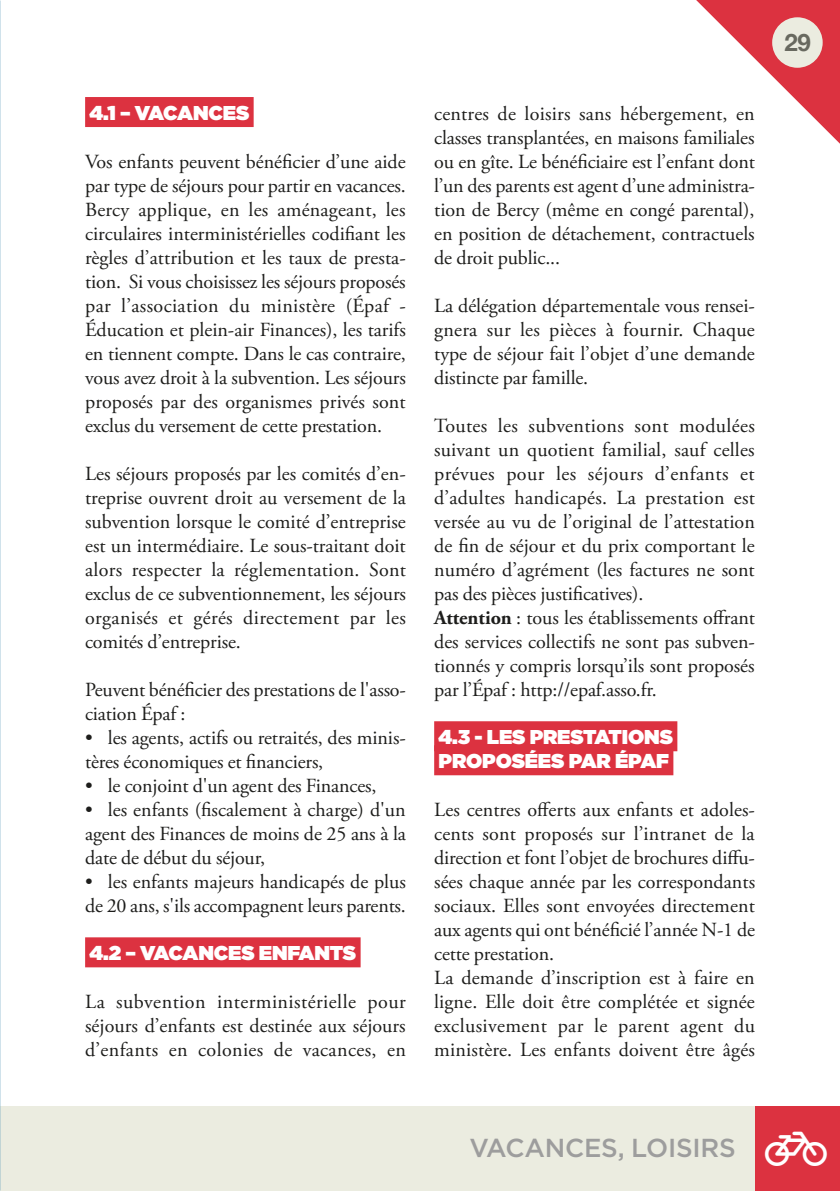
<style>
.page{position:relative;width:840px;height:1191px;background:#fff}
.page>*{position:absolute;margin:0;border:0;box-sizing:border-box;transform-origin:0 0}
.t1{font:500 26px "Gotham";letter-spacing:-.01em;color:#9d9d9d}
.t2{font:700 24px "Helvetica Neue";color:#68695f}
.t3{font:20px/24px "Adobe Garamond Pro";letter-spacing:-.005em;color:#1d1d1b;text-align:justify}
.TITRE_NV1{font:900 20px/24px "Gotham";letter-spacing:-.01em;color:#fff}
.s1{font-weight:700}
</style>
<div class="page">
<svg style="left:696px;top:0;width:143px;height:143px"></svg>
<div style="left:771px;top:17px;width:51px;height:51px;background:#ebece0;border-radius:50%"></div>
<div style="left:0;top:1106px;width:839px;height:85px;background:#ebece0"></div>
<div style="left:754px;top:1106px;width:85px;height:85px;background:#dc3240"></div>
<div style="left:85px;top:97px;width:168px;height:30px;background:#dc3240"></div>
<div style="left:85px;top:937px;width:275px;height:30px;background:#dc3240"></div>
<div style="left:434px;top:721px;width:243px;height:30px;background:#dc3240"></div>
<div style="left:434px;top:745px;width:239px;height:30px;background:#dc3240"></div>
<p class="TITRE_NV1" style="left:89px;top:101px;width:161px">4.1 – VACANCES</p>
<p class="t3" style="left:85px;top:150px;width:322px">Vos enfants peuvent bénéficier d’une aide par type de séjours pour partir en vacances.<br>Bercy applique, en les aménageant, les circulaires interministérielles codifiant les règles d’attribution et les taux de presta&shy;tion. Si vous choisissez les séjours proposés par l’association du ministère (Épaf - Éducation et plein-air Finances), les tarifs en tiennent compte. Dans le cas contraire, vous avez droit à la subvention. Les séjours proposés par des organismes privés sont exclus du versement de cette prestation.</p>
<p class="t3" style="left:85px;top:462px;width:322px">Les séjours proposés par les comités d’en&shy;treprise ouvrent droit au versement de la subvention lorsque le comité d’entreprise est un intermédiaire. Le sous-traitant doit alors respecter la réglementation. Sont exclus de ce subventionnement, les séjours organisés et gérés directement par les comités d’entreprise.</p>
<p class="t3" style="left:85px;top:678px;width:322px">Peuvent bénéficier des prestations de l'asso&shy;ciation Épaf :</p>
<p class="t3" style="left:85px;top:726px;width:322px">• les agents, actifs ou retraités, des minis&shy;tères économiques et financiers,</p>
<p class="t3" style="left:85px;top:774px;width:292px">• le conjoint d'un agent des Finances,</p>
<p class="t3" style="left:85px;top:798px;width:322px">• les enfants (fiscalement à charge) d'un agent des Finances de moins de 25 ans à la date de début du séjour,</p>
<p class="t3" style="left:85px;top:870px;width:322px">• les enfants majeurs handicapés de plus de 20 ans, s'ils accompagnent leurs parents.</p>
<p class="TITRE_NV1" style="left:89px;top:941px;width:268px">4.2 – VACANCES ENFANTS</p>
<p class="t3" style="left:85px;top:990px;width:322px">La subvention interministérielle pour séjours d’enfants est destinée aux séjours d’enfants en colonies de vacances, en</p>
<p class="t3" style="left:434px;top:102px;width:322px">centres de loisirs sans hébergement, en classes transplantées, en maisons familiales ou en gîte. Le bénéficiaire est l’enfant dont l’un des parents est agent d’une administra&shy;tion de Bercy (même en congé parental), en position de détachement, contractuels de droit public...</p>
<p class="t3" style="left:434px;top:294px;width:322px">La délégation départementale vous rensei&shy;gnera sur les pièces à fournir. Chaque type de séjour fait l’objet d’une demande distincte par famille.</p>
<p class="t3" style="left:434px;top:414px;width:322px">Toutes les subventions sont modulées suivant un quotient familial, sauf celles prévues pour les séjours d’enfants et d’adultes handicapés. La prestation est versée au vu de l’original de l’attestation de fin de séjour et du prix comportant le numéro d’agrément (les factures ne sont pas des pièces justificatives).</p>
<p class="t3" style="left:434px;top:606px;width:322px"><span class="s1">Attention</span> : tous les établissements offrant des services collectifs ne sont pas subven&shy;tionnés y compris lorsqu’ils sont proposés par l’Épaf : http://epaf.asso.fr.</p>
<p class="TITRE_NV1" style="left:438px;top:725px;width:236px">4.3 - LES PRESTATIONS<br>PROPOSÉES PAR ÉPAF</p>
<p class="t3" style="left:434px;top:798px;width:322px">Les centres offerts aux enfants et adoles&shy;cents sont proposés sur l’intranet de la direction et font l’objet de brochures diffu&shy;sées chaque année par les correspondants sociaux. Elles sont envoyées directement aux agents qui ont bénéficié l’année N-1 de cette prestation.</p>
<p class="t3" style="left:434px;top:966px;width:322px">La demande d’inscription est à faire en ligne. Elle doit être complétée et signée exclusivement par le parent agent du ministère. Les enfants doivent être âgés</p>
<p class="t2" style="left:784px;top:23px;width:28px">29</p>
<h1 class="t1" style="left:469px;top:1130px;width:267px">VACANCES, LOISIRS</h1>
</div>
